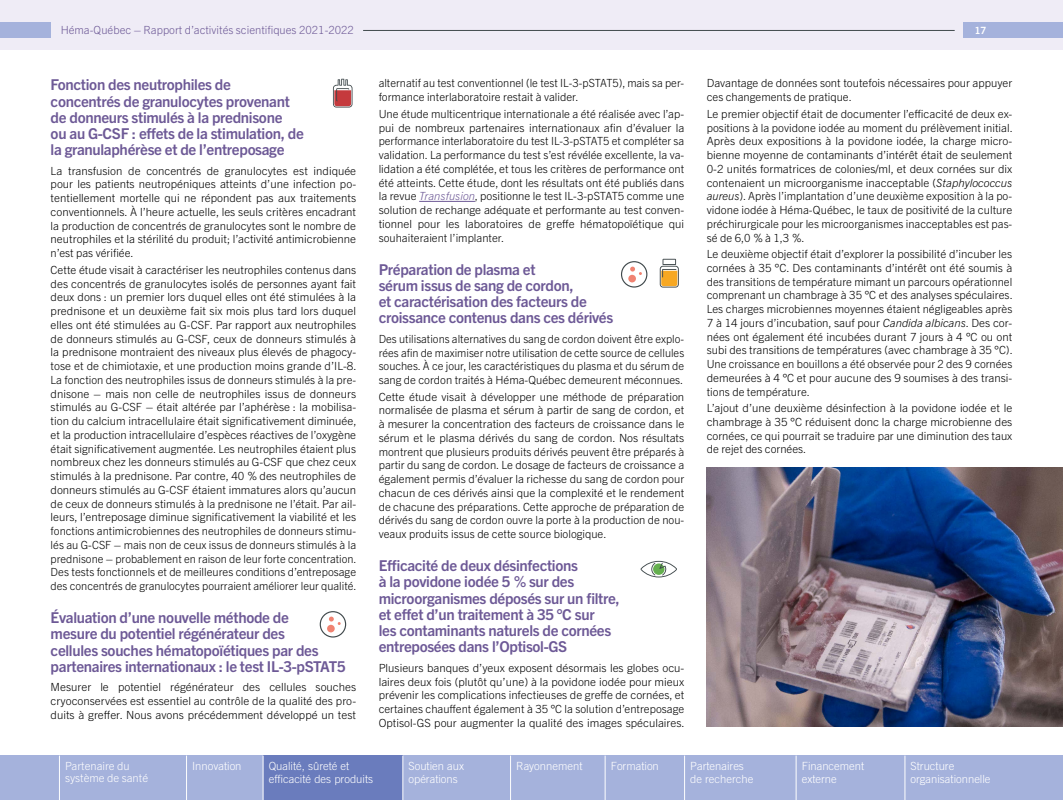
<style>
.page{position:relative;width:1063px;height:800px;background:#fff}
.page>*{position:absolute;margin:0;border:0;box-sizing:border-box;transform-origin:0 0}
.t1{font:700 15px/16.2px "Trade Gothic Next LT Pro";letter-spacing:-.02em;color:#6d5996}
.t2{font:300 11.25px/13.8px "Trade Gothic Next LT Pro";color:#000;text-align:justify}
.t3{font:300 11.25px/12.5px "Trade Gothic";color:#fff}
.t4{font:300 11.25px "Trade Gothic Next LT Pro";color:#6d5996}
.t5{font:300 11.25px/12.5px "Trade Gothic Next LT Pro";color:#fff}
.t6{font:700 10px "Trade Gothic Next LT Pro";color:#fff}
.s1{font-style:italic;color:#6d5996}
.s2{font-style:italic}
</style>
<div class="page">
<div style="left:0;top:0;width:1062px;height:50px;background:#efecf6"></div>
<div style="left:962px;top:22px;width:100px;height:16px;background:#a5b2dc"></div>
<div style="left:0;top:22px;width:51px;height:16px;background:#a5b2dc"></div>
<hr style="left:363px;top:30px;width:591px;height:1px;background:#40494c">
<div style="left:0;top:756px;width:1062px;height:44px;background:#a5b2dc"></div>
<div style="left:263px;top:756px;width:140px;height:44px;background:#6a7cbd"></div>
<hr style="left:59px;top:756px;width:1px;height:44px;background:#fff">
<hr style="left:186px;top:756px;width:1px;height:44px;background:#fff">
<hr style="left:402px;top:756px;width:1px;height:44px;background:#fff">
<hr style="left:510px;top:756px;width:1px;height:44px;background:#fff">
<hr style="left:605px;top:756px;width:1px;height:44px;background:#fff">
<hr style="left:684px;top:756px;width:1px;height:44px;background:#fff">
<hr style="left:795px;top:756px;width:1px;height:44px;background:#fff">
<hr style="left:904px;top:756px;width:1px;height:44px;background:#fff">
<hr style="left:263px;top:756px;width:1px;height:44px;background:#fff">
<hr style="left:419px;top:201px;width:56px;height:1px;background:#6d5996">
<img style="left:706px;top:468px;width:356px;height:259px">
<svg style="left:621px;top:261px;width:26px;height:27px"></svg>
<svg style="left:320px;top:611px;width:26px;height:27px"></svg>
<svg style="left:333px;top:79px;width:19px;height:29px"></svg>
<svg style="left:659px;top:259px;width:20px;height:29px"></svg>
<svg style="left:640px;top:561px;width:37px;height:16px"></svg>
<p class="t4" style="left:61px;top:23px;width:295px">Héma-Québec – Rapport d’activités scientifiques 2021-2022</p>
<p class="t6" style="left:974px;top:24px;width:13px">17</p>
<h1 class="t1" style="left:51px;top:76px;width:255px">Fonction des neutrophiles de concentrés de granulocytes provenant de donneurs stimulés à la prednisone<br>ou au G-CSF : effets de la stimulation, de la granulaphérèse et de l’entreposage</h1>
<p class="t2" style="left:51px;top:163px;width:307px">La transfusion de concentrés de granulocytes est indiquée pour les patients neutropéniques atteints d’une infection po‑ tentiellement mortelle qui ne répondent pas aux traitements conventionnels. À l’heure actuelle, les seuls critères encadrant la production de concentrés de granulocytes sont le nombre de neutrophiles et la stérilité du produit; l’activité antimicrobienne n’est pas vérifiée.</p>
<p class="t2" style="left:51px;top:262px;width:307px">Cette étude visait à caractériser les neutrophiles contenus dans des concentrés de granulocytes isolés de personnes ayant fait deux dons : un premier lors duquel elles ont été stimulées à la prednisone et un deuxième fait six mois plus tard lors duquel elles ont été stimulées au G-CSF. Par rapport aux neutrophiles de donneurs stimulés au G-CSF, ceux de donneurs stimulés à la prednisone montraient des niveaux plus élevés de phagocy‑ tose et de chimiotaxie, et une production moins grande d’IL-8.<br>La fonction des neutrophiles issus de donneurs stimulés à la pre‑ dnisone – mais non celle de neutrophiles issus de donneurs stimulés au G-CSF – était altérée par l’aphérèse : la mobilisa‑ tion du calcium intracellulaire était significativement diminuée, et la production intracellulaire d’espèces réactives de l’oxygène était significativement augmentée. Les neutrophiles étaient plus nombreux chez les donneurs stimulés au G-CSF que chez ceux stimulés à la prednisone. Par contre, 40 % des neutrophiles de donneurs stimulés au G-CSF étaient immatures alors qu’aucun de ceux de donneurs stimulés à la prednisone ne l’était. Par ail‑ leurs, l’entreposage diminue significativement la viabilité et les fonctions antimicrobiennes des neutrophiles de donneurs stimu‑ lés au G-CSF – mais non de ceux issus de donneurs stimulés à la prednisone – probablement en raison de leur forte concentration.<br>Des tests fonctionnels et de meilleures conditions d’entreposage des concentrés de granulocytes pourraient améliorer leur qualité.</p>
<h1 class="t1" style="left:51px;top:609px;width:296px">Évaluation d’une nouvelle méthode de<br>mesure du potentiel régénérateur des<br>cellules souches hématopoïétiques par des partenaires internationaux : le test IL-3-pSTAT5</h1>
<p class="t2" style="left:51px;top:680px;width:307px">Mesurer le potentiel régénérateur des cellules souches cryoconservées est essentiel au contrôle de la qualité des pro‑ duits à greffer. Nous avons précédemment développé un test</p>
<p class="t2" style="left:379px;top:76px;width:307px">alternatif au test conventionnel (le test IL-3-pSTAT5), mais sa per‑ formance interlaboratoire restait à valider.</p>
<p class="t2" style="left:379px;top:106px;width:307px">Une étude multicentrique internationale a été réalisée avec l’ap‑ pui de nombreux partenaires internationaux afin d’évaluer la performance interlaboratoire du test IL-3-pSTAT5 et compléter sa validation. La performance du test s’est révélée excellente, la va‑ lidation a été complétée, et tous les critères de performance ont été atteints. Cette étude, dont les résultats ont été publiés dans la revue <span class="s1">Transfusion</span>, positionne le test IL-3-pSTAT5 comme une solution de rechange adéquate et performante au test conven‑ tionnel pour les laboratoires de greffe hématopoïétique qui souhaiteraient l’implanter.</p>
<h1 class="t1" style="left:379px;top:260px;width:236px">Préparation de plasma et<br>sérum issus de sang de cordon,<br>et caractérisation des facteurs de croissance contenus dans ces dérivés</h1>
<p class="t2" style="left:379px;top:331px;width:307px">Des utilisations alternatives du sang de cordon doivent être explo‑ rées afin de maximiser notre utilisation de cette source de cellules souches. À ce jour, les caractéristiques du plasma et du sérum de sang de cordon traités à Héma‑Québec demeurent méconnues.</p>
<p class="t2" style="left:379px;top:389px;width:307px">Cette étude visait à développer une méthode de préparation normalisée de plasma et sérum à partir de sang de cordon, et à mesurer la concentration des facteurs de croissance dans le sérum et le plasma dérivés du sang de cordon. Nos résultats montrent que plusieurs produits dérivés peuvent être préparés à partir du sang de cordon. Le dosage de facteurs de croissance a également permis d’évaluer la richesse du sang de cordon pour chacun de ces dérivés ainsi que la complexité et le rendement de chacune des préparations. Cette approche de préparation de dérivés du sang de cordon ouvre la porte à la production de nou‑ veaux produits issus de cette source biologique.</p>
<h1 class="t1" style="left:379px;top:557px;width:243px">Efficacité de deux désinfections<br>à la povidone iodée 5 % sur des microorganismes déposés sur un filtre, et effet d’un traitement à 35 °C sur<br>les contaminants naturels de cornées entreposées dans l’Optisol-GS</h1>
<p class="t2" style="left:379px;top:660px;width:307px">Plusieurs banques d’yeux exposent désormais les globes ocu‑ laires deux fois (plutôt qu’une) à la povidone iodée pour mieux prévenir les complications infectieuses de greffe de cornées, et certaines chauffent également à 35 °C la solution d’entreposage Optisol-GS pour augmenter la qualité des images spéculaires.</p>
<p class="t2" style="left:706px;top:76px;width:307px">Davantage de données sont toutefois nécessaires pour appuyer ces changements de pratique.</p>
<p class="t2" style="left:706px;top:106px;width:307px">Le premier objectif était de documenter l’efficacité de deux ex‑ positions à la povidone iodée au moment du prélèvement initial.<br>Après deux expositions à la povidone iodée, la charge micro‑ bienne moyenne de contaminants d’intérêt était de seulement 0-2 unités formatrices de colonies/ml, et deux cornées sur dix contenaient un microorganisme inacceptable (<span class="s2">Staphylococcus aureus</span>). Après l’implantation d’une deuxième exposition à la po‑ vidone iodée à Héma‑Québec, le taux de positivité de la culture préchirurgicale pour les microorganismes inacceptables est pas‑ sé de 6,0 % à 1,3 %.</p>
<p class="t2" style="left:706px;top:246px;width:307px">Le deuxième objectif était d’explorer la possibilité d’incuber les cornées à 35 °C. Des contaminants d’intérêt ont été soumis à des transitions de température mimant un parcours opérationnel comprenant un chambrage à 35 °C et des analyses spéculaires.<br>Les charges microbiennes moyennes étaient négligeables après 7 à 14 jours d’incubation, sauf pour <span class="s2">Candida albicans</span>. Des cor‑ nées ont également été incubées durant 7 jours à 4 °C ou ont subi des transitions de températures (avec chambrage à 35 °C).<br>Une croissance en bouillons a été observée pour 2 des 9 cornées demeurées à 4 °C et pour aucune des 9 soumises à des transi‑ tions de température.</p>
<p class="t2" style="left:706px;top:400px;width:307px">L’ajout d’une deuxième désinfection à la povidone iodée et le chambrage à 35 °C réduisent donc la charge microbienne des cornées, ce qui pourrait se traduire par une diminution des taux de rejet des cornées.</p>
<p class="t5" style="left:65px;top:759px;width:85px">Partenaire du système de santé</p>
<p class="t3" style="left:192px;top:760px;width:51px">Innovation</p>
<p class="t3" style="left:408px;top:760px;width:57px">Soutien aux opérations</p>
<p class="t3" style="left:516px;top:760px;width:68px">Rayonnement</p>
<p class="t3" style="left:610px;top:760px;width:50px">Formation</p>
<p class="t3" style="left:690px;top:760px;width:65px">Partenaires de recherche</p>
<p class="t3" style="left:801px;top:760px;width:64px">Financement externe</p>
<p class="t3" style="left:910px;top:760px;width:81px">Structure organisationnelle</p>
<p class="t3" style="left:269px;top:760px;width:106px">Qualité, sûreté et efficacité des produits</p>
</div>
